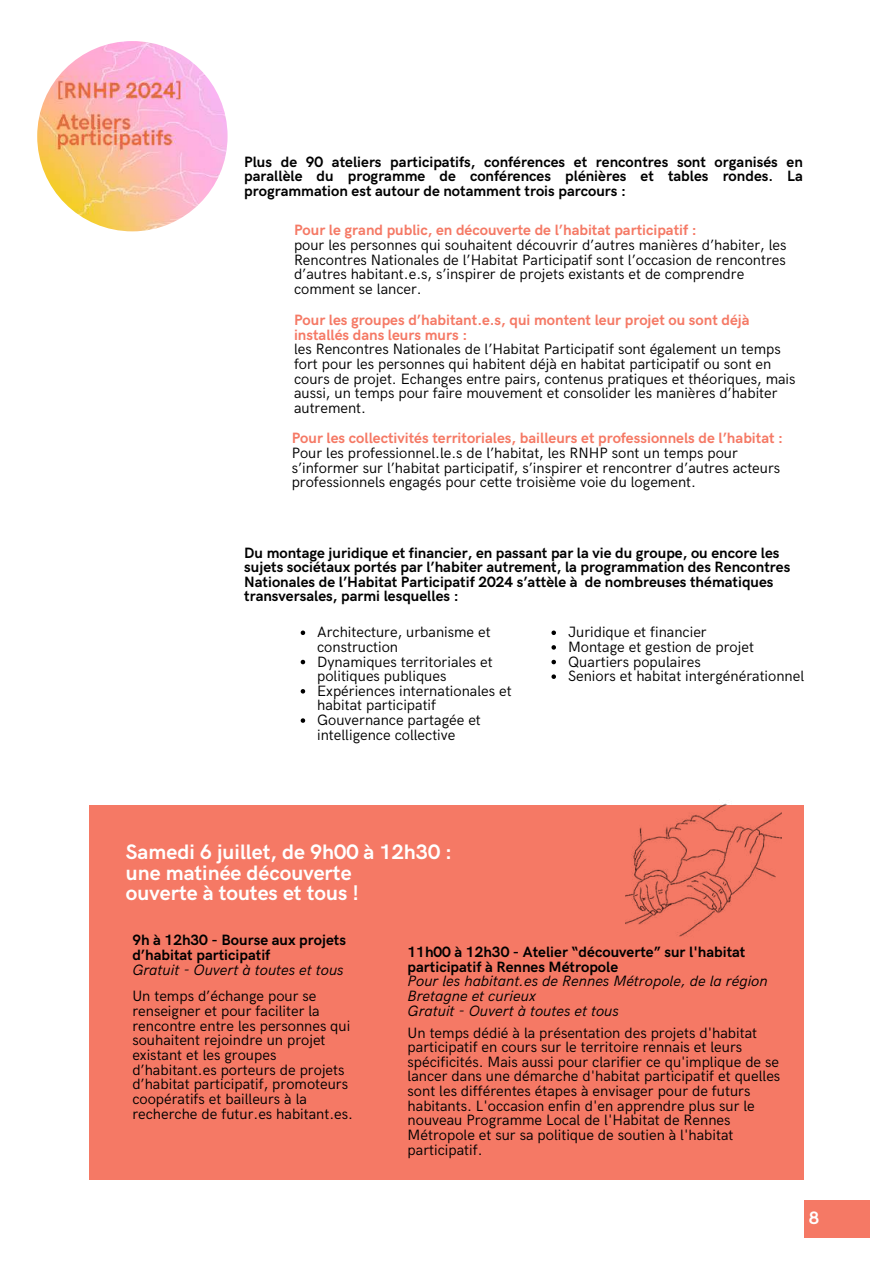
<style>
.page{position:relative;width:894px;height:1264px;background:#fff}
.page>*{position:absolute;margin:0;border:0;box-sizing:border-box;transform-origin:0 0}
.t1{font:700 21px/20.2px "HK Grotesk";color:#fff}
.t2{font:700 18px "HK Grotesk";color:#fff}
.t3{font:15px/14.7px "HK Grotesk";color:#000}
.t4{font:700 15px/14.7px "HK Grotesk";color:#000}
.t5{font:700 15px/14.7px "HK Grotesk";color:#f57965}
.t6{font:italic 15px/14.7px "HK Grotesk";color:#000}
</style>
<div class="page">
<img style="left:37px;top:41px;width:190px;height:190px;border-radius:50%">
<div style="left:804px;top:1199px;width:65px;height:38px;background:#f57965"></div>
<div style="left:89px;top:804px;width:715px;height:375px;background:#f57965"></div>
<img style="left:625px;top:803px;width:156px;height:134px">
<svg style="left:300px;top:630px;width:5px;height:5px"></svg>
<svg style="left:300px;top:659px;width:5px;height:5px"></svg>
<svg style="left:300px;top:689px;width:5px;height:4px"></svg>
<svg style="left:300px;top:718px;width:5px;height:4px"></svg>
<svg style="left:551px;top:630px;width:5px;height:5px"></svg>
<svg style="left:551px;top:645px;width:5px;height:4px"></svg>
<svg style="left:551px;top:659px;width:5px;height:5px"></svg>
<svg style="left:551px;top:674px;width:5px;height:5px"></svg>
<p class="t4" style="left:244px;top:155px;width:560px;text-align:justify">Plus de 90 ateliers participatifs, conférences et rencontres sont organisés en parallèle du programme de conférences plénières et tables rondes. La programmation est autour de notamment trois parcours :</p>
<p class="t5" style="left:294px;top:223px;width:404px">Pour le grand public, en découverte de l’habitat participatif :</p>
<p class="t3" style="left:294px;top:238px;width:494px">pour les personnes qui souhaitent découvrir d’autres manières d’habiter, les Rencontres Nationales de l’Habitat Participatif sont l’occasion de rencontres d’autres habitant.e.s, s’inspirer de projets existants et de comprendre comment se lancer.</p>
<p class="t5" style="left:294px;top:313px;width:457px">Pour les groupes d’habitant.e.s, qui montent leur projet ou sont déjà installés dans leurs murs :</p>
<p class="t3" style="left:294px;top:342px;width:503px">les Rencontres Nationales de l’Habitat Participatif sont également un temps fort pour les personnes qui habitent déjà en habitat participatif ou sont en cours de projet. Echanges entre pairs, contenus pratiques et théoriques, mais aussi, un temps pour faire mouvement et consolider les manières d’habiter autrement.</p>
<p class="t5" style="left:291px;top:431px;width:493px">Pour les collectivités territoriales, bailleurs et professionnels de l’habitat :</p>
<p class="t3" style="left:291px;top:446px;width:490px">Pour les professionnel.le.s de l’habitat, les RNHP sont un temps pour s’informer sur l’habitat participatif, s’inspirer et rencontrer d’autres acteurs professionnels engagés pour cette troisième voie du logement.</p>
<p class="t4" style="left:244px;top:545px;width:547px">Du montage juridique et financier, en passant par la vie du groupe, ou encore les sujets sociétaux portés par l’habiter autrement, la programmation des Rencontres Nationales de l’Habitat Participatif 2024 s’attèle à de nombreuses thématiques transversales, parmi lesquelles :</p>
<p class="t3" style="left:317px;top:625px;width:196px">Architecture, urbanisme et construction<br>Dynamiques territoriales et politiques publiques<br>Expériences internationales et habitat participatif<br>Gouvernance partagée et intelligence collective</p>
<p class="t3" style="left:568px;top:625px;width:237px">Juridique et financier<br>Montage et gestion de projet<br>Quartiers populaires<br>Seniors et habitat intergénérationnel</p>
<h1 class="t1" style="left:126px;top:842px;width:328px">Samedi 6 juillet, de 9h00 à 12h30 : une matinée découverte<br>ouverte à toutes et tous !</h1>
<p class="t4" style="left:132px;top:933px;width:215px">9h à 12h30 - Bourse aux projets d’habitat participatif</p>
<p class="t6" style="left:132px;top:962px;width:213px">Gratuit - Ouvert à toutes et tous</p>
<p class="t3" style="left:132px;top:989px;width:222px">Un temps d’échange pour se renseigner et pour faciliter la rencontre entre les personnes qui souhaitent rejoindre un projet existant et les groupes d’habitant.es porteurs de projets d’habitat participatif, promoteurs coopératifs et bailleurs à la recherche de futur.es habitant.es.</p>
<p class="t4" style="left:407px;top:945px;width:339px">11h00 à 12h30 - Atelier “découverte” sur l'habitat participatif à Rennes Métropole</p>
<p class="t6" style="left:407px;top:974px;width:361px">Pour les habitant.es de Rennes Métropole, de la région<br>Bretagne et curieux<br>Gratuit - Ouvert à toutes et tous</p>
<p class="t3" style="left:407px;top:1025px;width:374px">Un temps dédié à la présentation des projets d'habitat participatif en cours sur le territoire rennais et leurs spécificités. Mais aussi pour clarifier ce qu'implique de se lancer dans une démarche d'habitat participatif et quelles sont les différentes étapes à envisager pour de futurs habitants. L'occasion enfin d'en apprendre plus sur le nouveau Programme Local de l'Habitat de Rennes Métropole et sur sa politique de soutien à l'habitat participatif.</p>
<p class="t2" style="left:808px;top:1207px;width:12px">8</p>
</div>
